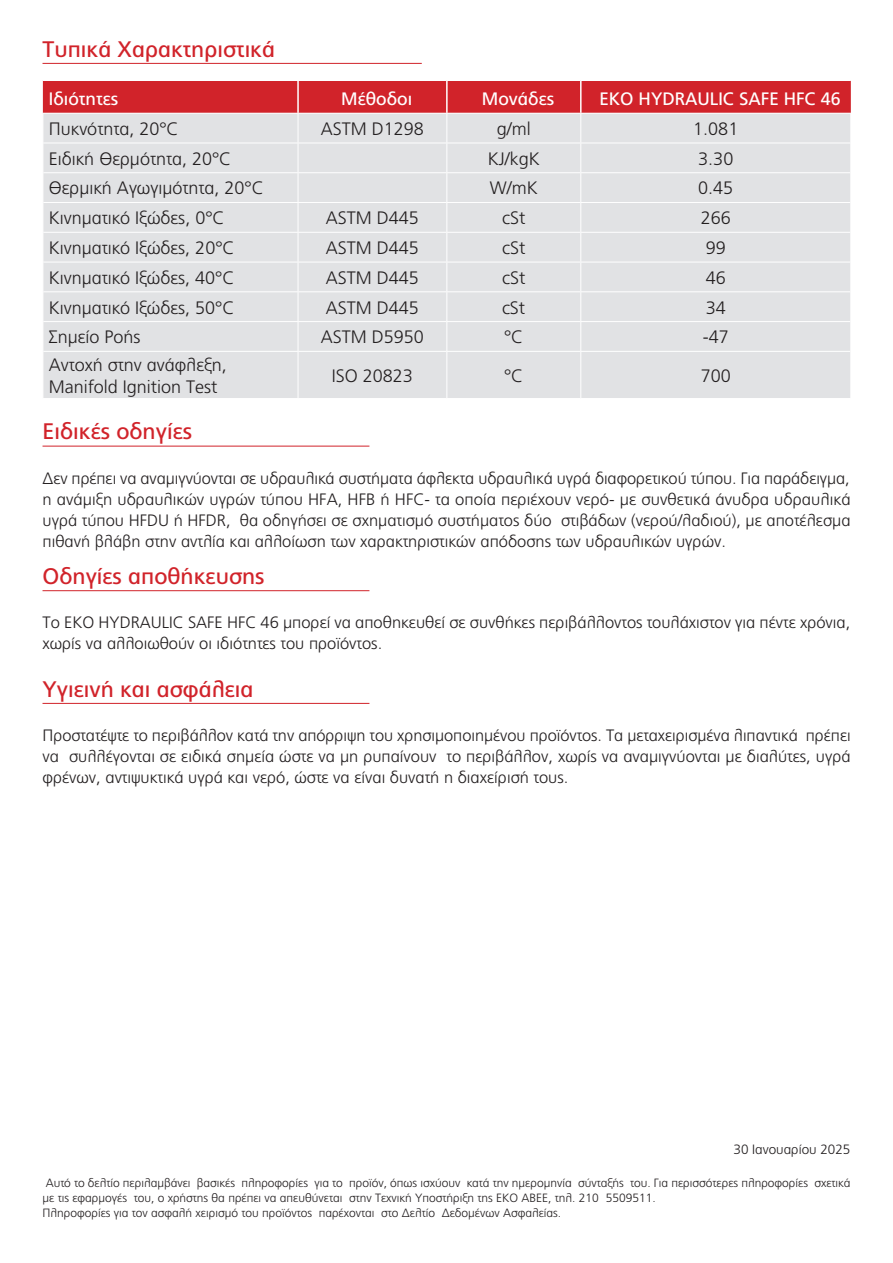
<style>
.page{position:relative;width:893px;height:1263px;background:#fff}
.page>*{position:absolute;margin:0;border:0;box-sizing:border-box;transform-origin:0 0}
.t1{font:22.5px "PF Catalog Poly";color:#d1232a}
.t2{font:300 18px/21.6px "PF Catalog";color:#231f20}
.t3{font:18px "PF Catalog";color:#fff}
.t4{font:300 16.5px/21px "PF Catalog";color:#231f20;text-align:justify}
.t5{font:300 13.5px "PF Catalog";color:#231f20}
.t6{font:300 12px/15px "PF Catalog";color:#231f20}
</style>
<div class="page">
<div style="left:44px;top:352px;width:806px;height:46px;background:#e1e2e4"></div>
<svg style="left:43px;top:80px;width:808px;height:271px;background:#e0cccf"></svg>
<hr style="left:298px;top:352px;width:1px;height:46px;background:#fff">
<hr style="left:446px;top:352px;width:1px;height:46px;background:#fff">
<hr style="left:580px;top:352px;width:1px;height:46px;background:#fff">
<hr style="left:43px;top:446px;width:326px;height:1px;background:#d1232a">
<hr style="left:43px;top:63px;width:379px;height:1px;background:#d1232a">
<hr style="left:43px;top:590px;width:326px;height:1px;background:#d1232a">
<hr style="left:43px;top:703px;width:326px;height:1px;background:#d1232a">
<h1 class="t1" style="left:43px;top:36px;width:234px">Τυπικά Χαρακτηριστικά</h1>
<p class="t3" style="left:49px;top:89px;width:71px">Ιδιότητες</p>
<p class="t3" style="left:341px;top:89px;width:73px">Μέθοδοι</p>
<p class="t3" style="left:482px;top:89px;width:74px">Μονάδες</p>
<p class="t3" style="left:599px;top:89px;width:243px">EKO HYDRAULIC SAFE HFC 46</p>
<p class="t2" style="left:49px;top:118px;width:131px">Πυκνότητα, 20°C</p>
<p class="t2" style="left:321px;top:118px;width:105px">ASTM D1298</p>
<p class="t2" style="left:497px;top:118px;width:36px">g/ml</p>
<p class="t2" style="left:693px;top:118px;width:47px">1.081</p>
<p class="t2" style="left:49px;top:148px;width:184px">Ειδική Θερμότητα, 20°C</p>
<p class="t2" style="left:488px;top:148px;width:54px">KJ/kgK</p>
<p class="t2" style="left:698px;top:148px;width:37px">3.30</p>
<p class="t2" style="left:49px;top:178px;width:216px">Θερμική Αγωγιμότητα, 20°C</p>
<p class="t2" style="left:490px;top:178px;width:49px">W/mK</p>
<p class="t2" style="left:698px;top:178px;width:37px">0.45</p>
<p class="t2" style="left:49px;top:207px;width:177px">Κινηματικό Ιξώδες, 0°C</p>
<p class="t2" style="left:326px;top:207px;width:95px">ASTM D445</p>
<p class="t2" style="left:502px;top:207px;width:25px">cSt</p>
<p class="t2" style="left:701px;top:207px;width:32px">266</p>
<p class="t2" style="left:49px;top:237px;width:187px">Κινηματικό Ιξώδες, 20°C</p>
<p class="t2" style="left:326px;top:237px;width:95px">ASTM D445</p>
<p class="t2" style="left:502px;top:237px;width:25px">cSt</p>
<p class="t2" style="left:706px;top:237px;width:22px">99</p>
<p class="t2" style="left:49px;top:267px;width:187px">Κινηματικό Ιξώδες, 40°C</p>
<p class="t2" style="left:326px;top:267px;width:95px">ASTM D445</p>
<p class="t2" style="left:502px;top:267px;width:25px">cSt</p>
<p class="t2" style="left:706px;top:267px;width:22px">46</p>
<p class="t2" style="left:49px;top:297px;width:187px">Κινηματικό Ιξώδες, 50°C</p>
<p class="t2" style="left:326px;top:297px;width:95px">ASTM D445</p>
<p class="t2" style="left:502px;top:297px;width:25px">cSt</p>
<p class="t2" style="left:706px;top:297px;width:22px">34</p>
<p class="t2" style="left:49px;top:327px;width:93px">Σημείο Ροής</p>
<p class="t2" style="left:321px;top:327px;width:105px">ASTM D5950</p>
<p class="t2" style="left:504px;top:327px;width:21px">°C</p>
<p class="t2" style="left:703px;top:327px;width:28px">-47</p>
<p class="t2" style="left:49px;top:354px;width:180px">Αντοχή στην ανάφλεξη,<br>Manifold Ignition Test</p>
<p class="t2" style="left:332px;top:365px;width:83px">ISO 20823</p>
<p class="t2" style="left:504px;top:365px;width:21px">°C</p>
<p class="t2" style="left:701px;top:365px;width:32px">700</p>
<h1 class="t1" style="left:43px;top:418px;width:151px">Ειδικές οδηγίες</h1>
<p class="t4" style="left:43px;top:468px;width:809px">Δεν πρέπει να αναμιγνύονται σε υδραυλικά συστήματα άφλεκτα υδραυλικά υγρά διαφορετικού τύπου. Για παράδειγμα, η ανάμιξη υδραυλικών υγρών τύπου HFA, HFB ή HFC- τα οποία περιέχουν νερό- με συνθετικά άνυδρα υδραυλικά υγρά τύπου HFDU ή HFDR, θα οδηγήσει σε σχηματισμό συστήματος δύο στιβάδων (νερού/λαδιού), με αποτέλεσμα πιθανή βλάβη στην αντλία και αλλοίωση των χαρακτηριστικών απόδοσης των υδραυλικών υγρών.</p>
<h1 class="t1" style="left:43px;top:563px;width:224px">Οδηγίες αποθήκευσης</h1>
<p class="t4" style="left:43px;top:612px;width:809px">Το EKO HYDRAULIC SAFE HFC 46 μπορεί να αποθηκευθεί σε συνθήκες περιβάλλοντος τουλάχιστον για πέντε χρόνια, χωρίς να αλλοιωθούν οι ιδιότητες του προϊόντος.</p>
<h1 class="t1" style="left:43px;top:676px;width:213px">Υγιεινή και ασφάλεια</h1>
<p class="t4" style="left:43px;top:725px;width:810px">Προστατέψτε το περιβάλλον κατά την απόρριψη του χρησιμοποιημένου προϊόντος. Τα μεταχειρισμένα λιπαντικά πρέπει να συλλέγονται σε ειδικά σημεία ώστε να μη ρυπαίνουν το περιβάλλον, χωρίς να αναμιγνύονται με διαλύτες, υγρά φρένων, αντιψυκτικά υγρά και νερό, ώστε να είναι δυνατή η διαχείρισή τους.</p>
<p class="t5" style="left:733px;top:1142px;width:118px">30 Ιανουαρίου 2025</p>
<p class="t6" style="left:43px;top:1176px;width:809px">Αυτό το δελτίο περιλαμβάνει βασικές πληροφορίες για το προϊόν, όπως ισχύουν κατά την ημερομηνία σύνταξής του. Για περισσότερες πληροφορίες σχετικά με τις εφαρμογές του, ο χρήστης θα πρέπει να απευθύνεται στην Τεχνική Υποστήριξη της ΕΚΟ ΑΒΕΕ, τηλ. 210 5509511.<br>Πληροφορίες για τον ασφαλή χειρισμό του προϊόντος παρέχονται στο Δελτίο Δεδομένων Ασφαλείας.</p>
</div>
